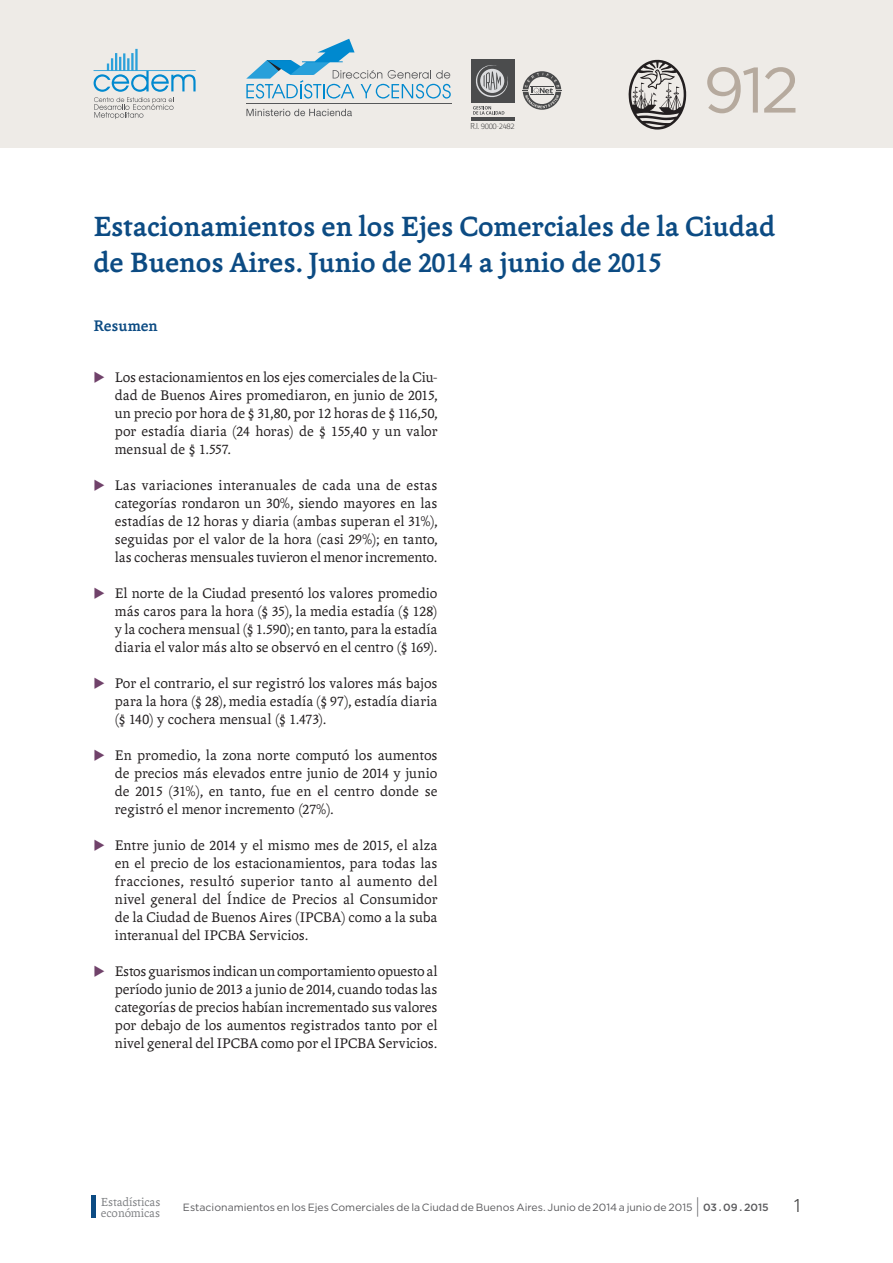
<style>
.page{position:relative;width:893px;height:1263px;background:#fff}
.page>*{position:absolute;margin:0;border:0;box-sizing:border-box;transform-origin:0 0}
.t1{font:64.05px "Gotham";color:#b6aa9e}
.Título_informe{font:700 30px "Andralis ND Os F";color:#0c4b83}
.t2{font:300 18px "Zurich BT";color:#3e3e3f}
.Subtitulo_tema{font:700 16.5px "Andralis ND Os F";color:#0c4b83}
.t3{font:15px/18px "Andralis ND Os F";letter-spacing:.005em;color:#231f20;text-align:justify}
.t4{font:12.6px/10.8px "Andralis ND Os F";color:#808285}
.pie_de_página{font:10.5px "Gotham";color:#5a5a5d}
.t5{font:100 8.7px "Chaco";letter-spacing:-.05em;color:#3e3e3f}
.s1{font-family:"Andralis NDSC"}
.s2{font-size:21px}
.s3{font-weight:500}
</style>
<div class="page">
<div style="left:91px;top:1195px;width:5px;height:23px;background:#0c4b83"></div>
<div style="left:0;top:0;width:893px;height:148px;background:#eeebe7"></div>
<svg style="left:629px;top:60px;width:57px;height:70px"></svg>
<svg style="left:94px;top:49px;width:102px;height:70px"></svg>
<svg style="left:523px;top:71px;width:38px;height:39px"></svg>
<hr style="left:246px;top:104px;width:206px;height:1px;background:#57585a">
<svg style="left:246px;top:109px;width:106px;height:7px"></svg>
<svg style="left:246px;top:39px;width:205px;height:60px"></svg>
<div style="left:471px;top:59px;width:43px;height:44px;background:#4b4c4d"></div>
<hr style="left:471px;top:117px;width:43px;height:3px;background:#4b4c4d">
<svg style="left:476px;top:65px;width:32px;height:33px"></svg>
<svg style="left:473px;top:106px;width:31px;height:9px"></svg>
<p class="t5" style="left:470px;top:122px;width:46px">R.I. 9000-2482</p>
<p class="t1" style="left:703px;top:49px;width:98px">912</p>
<p class="Título_informe" style="left:94px;top:211px;width:683px">Estacionamientos en los Ejes Comerciales de la Ciudad</p>
<p class="Título_informe" style="left:94px;top:247px;width:570px">de Buenos Aires. Junio de <span class="s1">2014</span> a junio de <span class="s1">2015</span></p>
<p class="Subtitulo_tema" style="left:94px;top:317px;width:66px">Resumen</p>
<p class="t3" style="left:115px;top:368px;width:324px">Los estacionamientos en los ejes comerciales de la Ciu&shy;dad de Buenos Aires promediaron, en junio de <span class="s1">2015</span>, un precio por hora de $ <span class="s1">31</span>,<span class="s1">80</span>, por <span class="s1">12</span> horas de $ <span class="s1">116</span>,<span class="s1">50</span>, por estadía diaria (<span class="s1">24</span> horas) de $ <span class="s1">155</span>,<span class="s1">40</span> y un valor mensual de $ <span class="s1">1</span>.<span class="s1">557</span>.</p>
<p class="t3" style="left:115px;top:476px;width:324px">Las variaciones interanuales de cada una de estas categorías rondaron un <span class="s1">30</span>%, siendo mayores en las estadías de <span class="s1">12</span> horas y diaria (ambas superan el <span class="s1">31</span>%), seguidas por el valor de la hora (casi <span class="s1">29</span>%); en tanto, las cocheras mensuales tuvieron el menor incremento.</p>
<p class="t3" style="left:115px;top:584px;width:324px">El norte de la Ciudad presentó los valores promedio más caros para la hora ($ <span class="s1">35</span>), la media estadía ($ <span class="s1">128</span>) y la cochera mensual ($ <span class="s1">1</span>.<span class="s1">590</span>); en tanto, para la estadía diaria el valor más alto se observó en el centro ($ <span class="s1">169</span>).</p>
<p class="t3" style="left:115px;top:674px;width:324px">Por el contrario, el sur registró los valores más bajos para la hora ($ <span class="s1">28</span>), media estadía ($ <span class="s1">97</span>), estadía diaria ($ <span class="s1">140</span>) y cochera mensual ($ <span class="s1">1</span>.<span class="s1">473</span>).</p>
<p class="t3" style="left:115px;top:746px;width:324px">En promedio, la zona norte computó los aumentos de precios más elevados entre junio de <span class="s1">2014</span> y junio de <span class="s1">2015</span> (<span class="s1">31</span>%), en tanto, fue en el centro donde se registró el menor incremento (<span class="s1">27</span>%).</p>
<p class="t3" style="left:115px;top:836px;width:324px">Entre junio de <span class="s1">2014</span> y el mismo mes de <span class="s1">2015</span>, el alza en el precio de los estacionamientos, para todas las fracciones, resultó superior tanto al aumento del nivel general del Índice de Precios al Consumidor de la Ciudad de Buenos Aires (IPCBA) como a la suba interanual del IPCBA Servicios.</p>
<p class="t3" style="left:115px;top:962px;width:324px">Estos guarismos indican un comportamiento opuesto al período junio de <span class="s1">2013</span> a junio de <span class="s1">2014</span>, cuando todas las categorías de precios habían incrementado sus valores por debajo de los aumentos registrados tanto por el nivel general del IPCBA como por el IPCBA Servicios.</p>
<p class="t4" style="left:101px;top:1196px;width:61px">Estadísticas económicas</p>
<p class="pie_de_página" style="left:183px;top:1200px;width:587px">Estacionamientos en los Ejes Comerciales de la Ciudad de Buenos Aires. Junio de 2014 a junio de 2015 <span class="s2">|</span> <span class="s3">03 . 09 . 2015</span></p>
<p class="t2" style="left:792px;top:1194px;width:11px">1</p>
</div>
